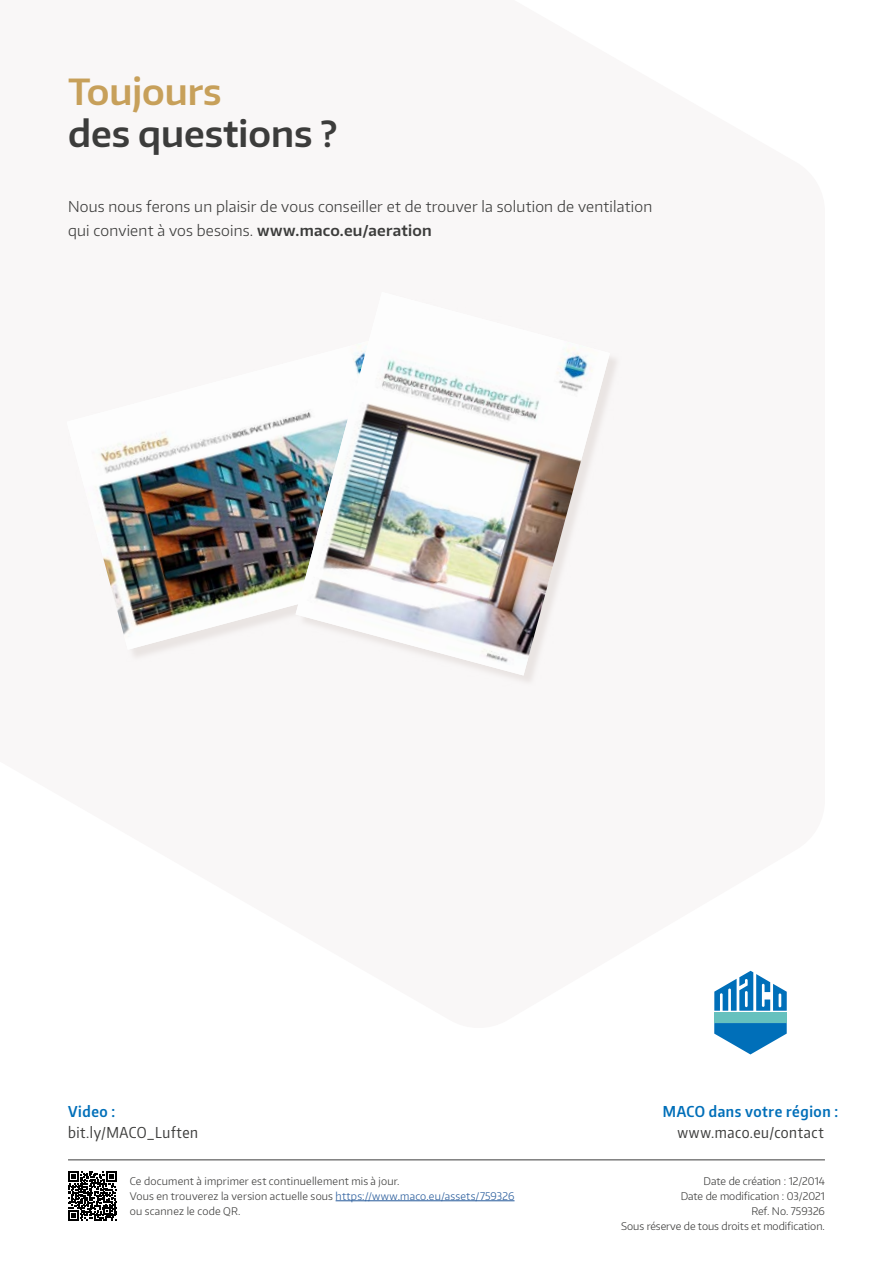
<style>
.page{position:relative;width:893px;height:1263px;background:#fff}
.page>*{position:absolute;margin:0;border:0;box-sizing:border-box;transform-origin:0 0}
.SRV_-_RearPage_Headl{font:600 36px "Encode Sans Normal";color:#3c3c3b}
.SRV_-_RearPage_Headl-2{font:600 36px "Encode Sans Normal";color:#c7a05a}
.Body__left__-_DARK{font:300 15px/24px "Encode Sans Normal";letter-spacing:.015em;color:#3c3c3b}
.t1{font:15px "Encode Sans Condensed";letter-spacing:.035em;color:#3c3c3b}
.t2{font:600 15px "Encode Sans Condensed";letter-spacing:.035em;color:#006fb9}
.SRV_-_RearPage_QR_Co{font:300 10.5px "Encode Sans Normal";letter-spacing:.02em;color:#3c3c3b}
.SRV_-_RearPage_DocIn{font:300 10.5px "Encode Sans Normal";color:#3c3c3b}
.s1{font-weight:600}
.s2{color:#275b9b}
</style>
<div class="page">
<hr style="left:68px;top:1159px;width:757px;height:1px;background:#3c3c3b">
<hr style="left:336px;top:1200px;width:178px;height:1px;background:#275b9b">
<svg style="left:68px;top:1171px;width:49px;height:49px"></svg>
<img style="left:95px;top:414px;width:201px;height:236px">
<div style="left:297px;top:294px;width:324px;height:393px;background:#f9f7f7"></div>
<img style="left:296px;top:352px;width:314px;height:323px">
<svg style="left:714px;top:970px;width:73px;height:85px"></svg>
<p class="SRV_-_RearPage_Headl-2" style="left:68px;top:68px;width:155px">Toujours</p>
<p class="SRV_-_RearPage_Headl" style="left:68px;top:110px;width:271px">des questions ?</p>
<p class="Body__left__-_DARK" style="left:68px;top:194px;width:586px">Nous nous ferons un plaisir de vous conseiller et de trouver la solution de ventilation qui convient à vos besoins. <span class="s1">www.maco.eu/aeration</span></p>
<p class="t2" style="left:68px;top:1101px;width:49px">Video :</p>
<p class="t1" style="left:68px;top:1122px;width:131px">bit.ly/MACO_Luften</p>
<p class="SRV_-_RearPage_QR_Co" style="left:130px;top:1174px;width:271px">Ce document à imprimer est continuellement mis à jour.</p>
<p class="SRV_-_RearPage_QR_Co" style="left:130px;top:1189px;width:386px">Vous en trouverez la version actuelle sous <span class="s2">https://www.maco.eu/assets/759326</span></p>
<p class="SRV_-_RearPage_QR_Co" style="left:130px;top:1204px;width:112px">ou scannez le code QR.</p>
<h2 class="t2" style="left:663px;top:1101px;width:177px">MACO dans votre région :</h2>
<h2 class="t1" style="left:677px;top:1122px;width:148px">www.maco.eu/contact</h2>
<p class="SRV_-_RearPage_DocIn" style="left:704px;top:1174px;width:123px">Date de création : 12/2014</p>
<p class="SRV_-_RearPage_DocIn" style="left:681px;top:1189px;width:146px">Date de modification : 03/2021</p>
<p class="SRV_-_RearPage_DocIn" style="left:751px;top:1204px;width:75px">Ref. No. 759326</p>
<p class="SRV_-_RearPage_DocIn" style="left:621px;top:1219px;width:205px">Sous réserve de tous droits et modification.</p>
</div>
